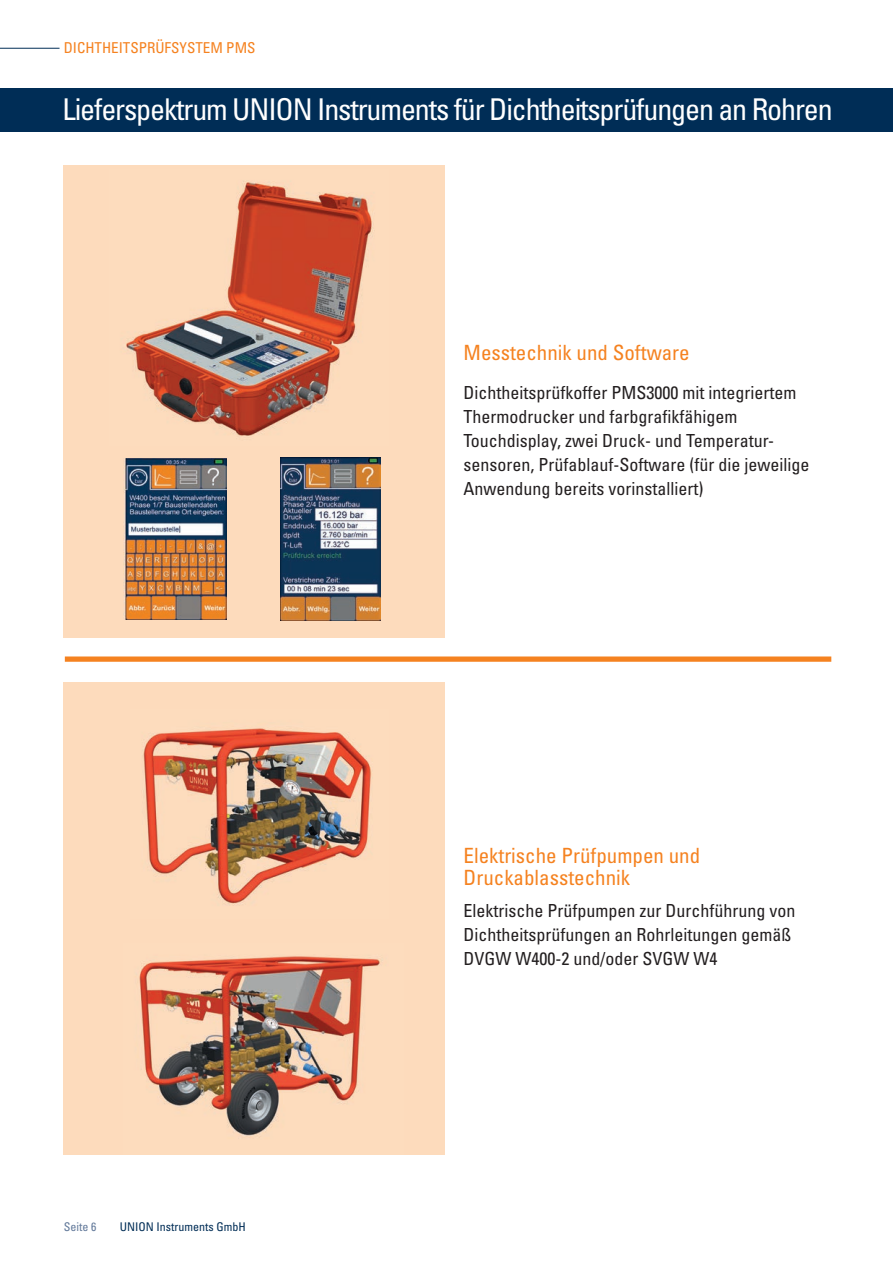
<style>
.page{position:relative;width:893px;height:1263px;background:#fff}
.page>*{position:absolute;margin:0;border:0;box-sizing:border-box;transform-origin:0 0}
.t1{font:condensed 30px "Univers";letter-spacing:-.04em;color:#fff}
.t2{font:condensed 21px/22.5px "Univers";color:#f58220}
.t3{font:condensed 18px/24px "Univers";color:#231f20}
.t4{font:condensed 15px "Univers";color:#f58220}
.t5{font:condensed 12px "Univers";color:#002d56}
.t6{font:condensed 12px "Univers";color:#62799a}
</style>
<div class="page">
<div style="left:64px;top:682px;width:381px;height:472px;background:#fddbbc"></div>
<div style="left:64px;top:165px;width:381px;height:472px;background:#fddbbc"></div>
<div style="left:0;top:88px;width:893px;height:44px;background:#002d56"></div>
<img style="left:126px;top:181px;width:247px;height:255px">
<hr style="left:0;top:48px;width:60px;height:1px;background:#002d56">
<img style="left:143px;top:728px;width:230px;height:176px">
<img style="left:123px;top:956px;width:281px;height:199px">
<img style="left:280px;top:458px;width:100px;height:162px">
<img style="left:124px;top:458px;width:103px;height:162px">
<div style="left:65px;top:656px;width:766px;height:6px;background:#f58220"></div>
<p class="t4" style="left:64px;top:39px;width:193px">DICHTHEITSPRÜFSYSTEM PMS</p>
<h1 class="t1" style="left:63px;top:90px;width:772px">Lieferspektrum UNION Instruments für Dichtheitsprüfungen an Rohren</h1>
<p class="t2" style="left:463px;top:341px;width:228px">Messtechnik und Software</p>
<p class="t3" style="left:463px;top:381px;width:347px">Dichtheitsprüfkoffer PMS3000 mit integriertem Thermodrucker und farbgrafikfähigem Touchdisplay, zwei Druck- und Temperatur&shy;sensoren, Prüfablauf-Software (für die jeweilige Anwendung bereits vorinstalliert)</p>
<p class="t6" style="left:64px;top:1219px;width:34px">Seite 6</p>
<p class="t5" style="left:120px;top:1219px;width:127px">UNION Instruments GmbH</p>
<p class="t2" style="left:463px;top:844px;width:238px">Elektrische Prüfpumpen und<br>Druckablasstechnik</p>
<p class="t3" style="left:463px;top:898px;width:333px">Elektrische Prüfpumpen zur Durchführung von<br>Dichtheitsprüfungen an Rohrleitungen gemäß<br>DVGW W400-2 und/oder SVGW W4</p>
</div>
